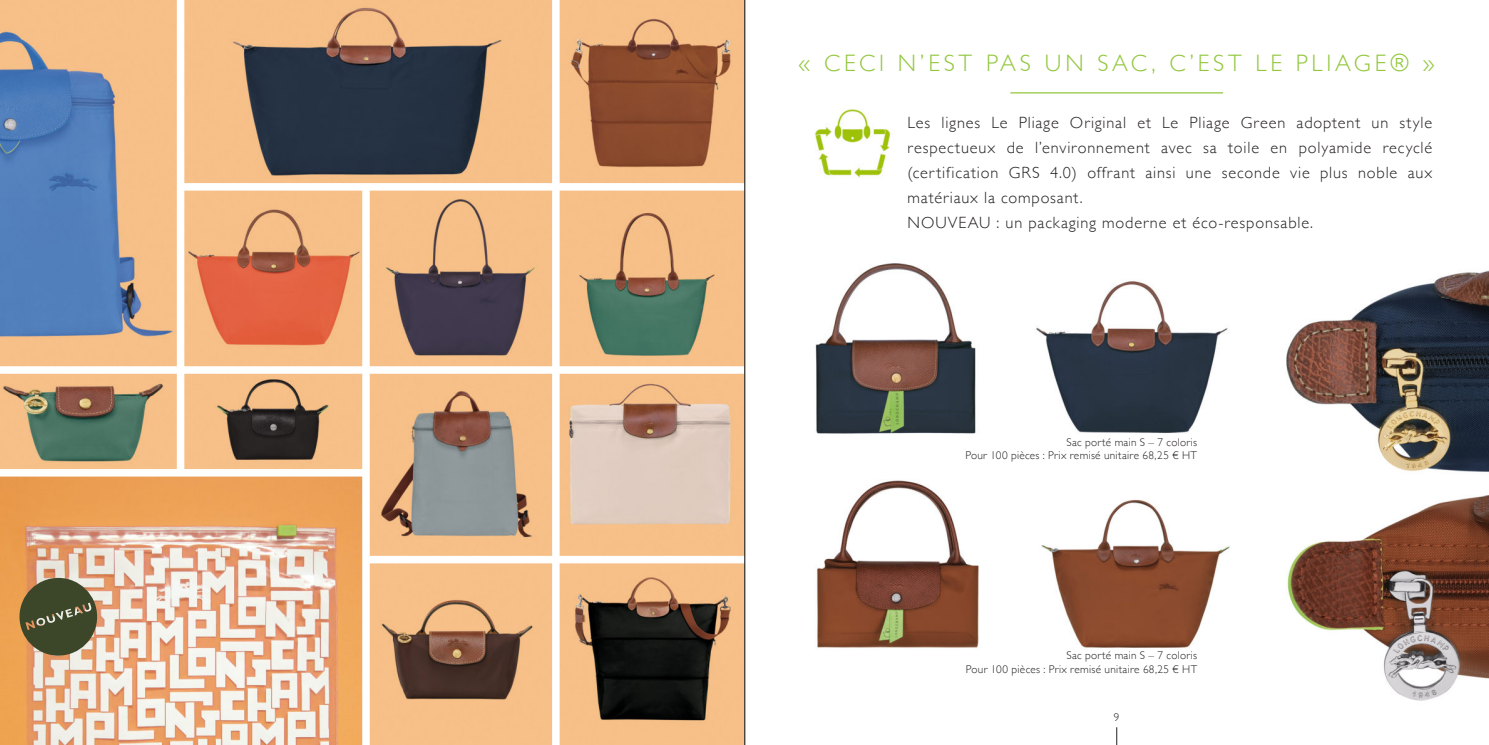
<style>
.page{position:relative;width:1489px;height:745px;background:#fff}
.page>*{position:absolute;margin:0;border:0;box-sizing:border-box;transform-origin:0 0}
.t1{font:300 23.75px "Gill Sans";letter-spacing:.155em;color:#92c73d}
.t2{font:300 16.25px/25px "Gill Sans";letter-spacing:.055em;color:#231f20}
.t3{font:300 11.25px/13.5px "Gill Sans";letter-spacing:.025em;color:#231f20;text-align:right}
</style>
<div class="page">
<img style="left:0;top:0;width:1488px;height:744px">
<svg style="left:1116px;top:726px;width:1px;height:18px"></svg>
<div style="left:177px;top:0;width:7px;height:471px;background:#fff"></div>
<div style="left:362px;top:187px;width:8px;height:557px;background:#fff"></div>
<div style="left:552px;top:0;width:7px;height:744px;background:#fff"></div>
<div style="left:0;top:366px;width:744px;height:7px;background:#fff"></div>
<div style="left:181px;top:183px;width:564px;height:7px;background:#fff"></div>
<div style="left:0;top:468px;width:368px;height:8px;background:#fff"></div>
<div style="left:363px;top:555px;width:389px;height:8px;background:#fff"></div>
<hr style="left:1010px;top:92px;width:212px;height:1px;background:#92c73d">
<svg style="left:19px;top:577px;width:78px;height:78px;background:#696445"></svg>
<hr style="left:744px;top:0;width:1px;height:744px;background:#000001">
<h1 class="t1" style="left:798px;top:53px;width:637px">« CECI N’EST PAS UN SAC, C’EST LE PLIAGE® »</h1>
<p class="t2" style="left:907px;top:111px;width:526px">Les lignes Le Pliage Original et Le Pliage Green adoptent un style respectueux de l’environnement avec sa toile en polyamide recyclé (certification GRS 4.0) offrant ainsi une seconde vie plus noble aux matériaux la composant.<br>NOUVEAU : un packaging moderne et éco-responsable.</p>
<p class="t3" style="left:965px;top:435px;width:233px">Sac porté main S – 7 coloris<br>Pour 100 pièces : Prix remisé unitaire 68,25 € HT</p>
<p class="t3" style="left:965px;top:649px;width:233px">Sac porté main S – 7 coloris<br>Pour 100 pièces : Prix remisé unitaire 68,25 € HT</p>
<p class="t3" style="left:1113px;top:710px;width:7px">9</p>
</div>
